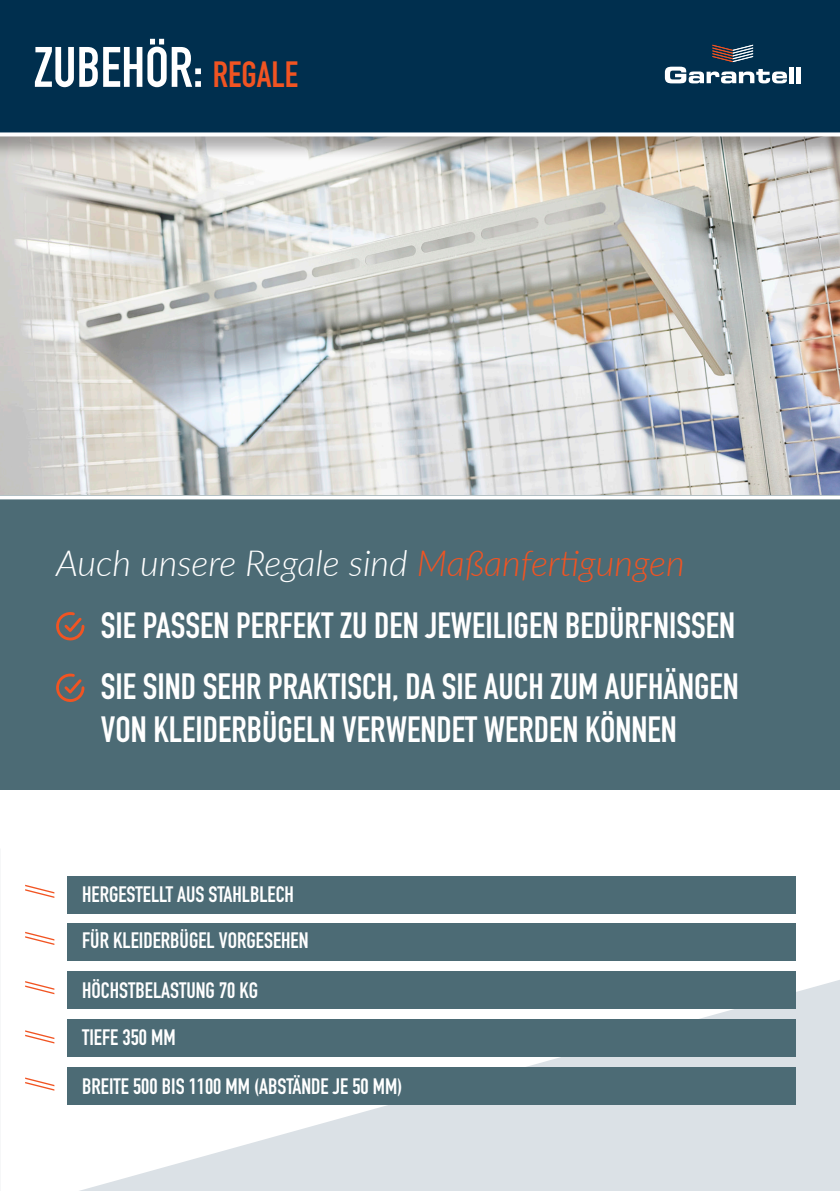
<style>
.page{position:relative;width:840px;height:1191px;background:#fff}
.page>*{position:absolute;margin:0;border:0;box-sizing:border-box;transform-origin:0 0}
.t1{font:700 56px "DIN Condensed";color:#fff}
.t2{font:700 36px/43.2px "DIN Condensed";color:#fff}
.t3{font:italic 300 36px "Lato";color:#fff}
.t4{font:700 36px "DIN Condensed";color:#f15422}
.t5{font:700 22px "DIN Condensed";color:#fff}
.s1{color:#f15422}
</style>
<div class="page">
<img style="left:0;top:160px;width:839px;height:335px">
<div style="left:0;top:0;width:839px;height:160px;background:#231f20;opacity:.35"></div>
<div style="left:0;top:0;width:839px;height:136px;background:#002f4e"></div>
<div style="left:0;top:495px;width:839px;height:295px;background:#4c6b75"></div>
<svg style="left:78px;top:979px;width:761px;height:212px;fill:#dbe1e6"></svg>
<svg style="left:25px;top:884px;width:29px;height:14px"></svg>
<svg style="left:25px;top:931px;width:29px;height:14px"></svg>
<svg style="left:25px;top:981px;width:29px;height:13px"></svg>
<svg style="left:25px;top:1030px;width:29px;height:13px"></svg>
<svg style="left:25px;top:1077px;width:29px;height:13px"></svg>
<div style="left:67px;top:876px;width:728px;height:37px;background:#4c6b75"></div>
<div style="left:67px;top:923px;width:728px;height:37px;background:#4c6b75"></div>
<div style="left:67px;top:971px;width:728px;height:37px;background:#4c6b75"></div>
<div style="left:67px;top:1019px;width:728px;height:37px;background:#4c6b75"></div>
<div style="left:67px;top:1067px;width:728px;height:38px;background:#4c6b75"></div>
<svg style="left:0;top:495px;width:839px;height:4px;background:#eceff0"></svg>
<hr style="left:789px;top:67px;width:4px;height:16px;background:#fff">
<div style="left:795px;top:67px;width:5px;height:16px;background:#fff"></div>
<svg style="left:664px;top:45px;width:122px;height:38px"></svg>
<svg style="left:56px;top:612px;width:28px;height:29px"></svg>
<svg style="left:56px;top:673px;width:28px;height:29px"></svg>
<p class="t1" style="left:34px;top:30px;width:171px">ZUBEHÖR:</p>
<p class="t4" style="left:213px;top:50px;width:87px">REGALE</p>
<p class="t3" style="left:56px;top:538px;width:629px">Auch unsere Regale sind <span class="s1">Maßanfertigungen</span></p>
<p class="t2" style="left:101px;top:603px;width:635px">SIE PASSEN PERFEKT ZU DEN JEWEILIGEN BEDÜRFNISSEN</p>
<p class="t2" style="left:101px;top:665px;width:639px">SIE SIND SEHR PRAKTISCH, DA SIE AUCH ZUM AUFHÄNGEN<br>VON KLEIDERBÜGELN VERWENDET WERDEN KÖNNEN</p>
<p class="t5" style="left:82px;top:879px;width:213px">HERGESTELLT AUS STAHLBLECH</p>
<p class="t5" style="left:82px;top:925px;width:228px">FÜR KLEIDERBÜGEL VORGESEHEN</p>
<p class="t5" style="left:82px;top:975px;width:177px">HÖCHSTBELASTUNG 70 KG</p>
<p class="t5" style="left:82px;top:1022px;width:95px">TIEFE 350 MM</p>
<p class="t5" style="left:82px;top:1071px;width:321px">BREITE 500 BIS 1100 MM (ABSTÄNDE JE 50 MM)</p>
</div>
